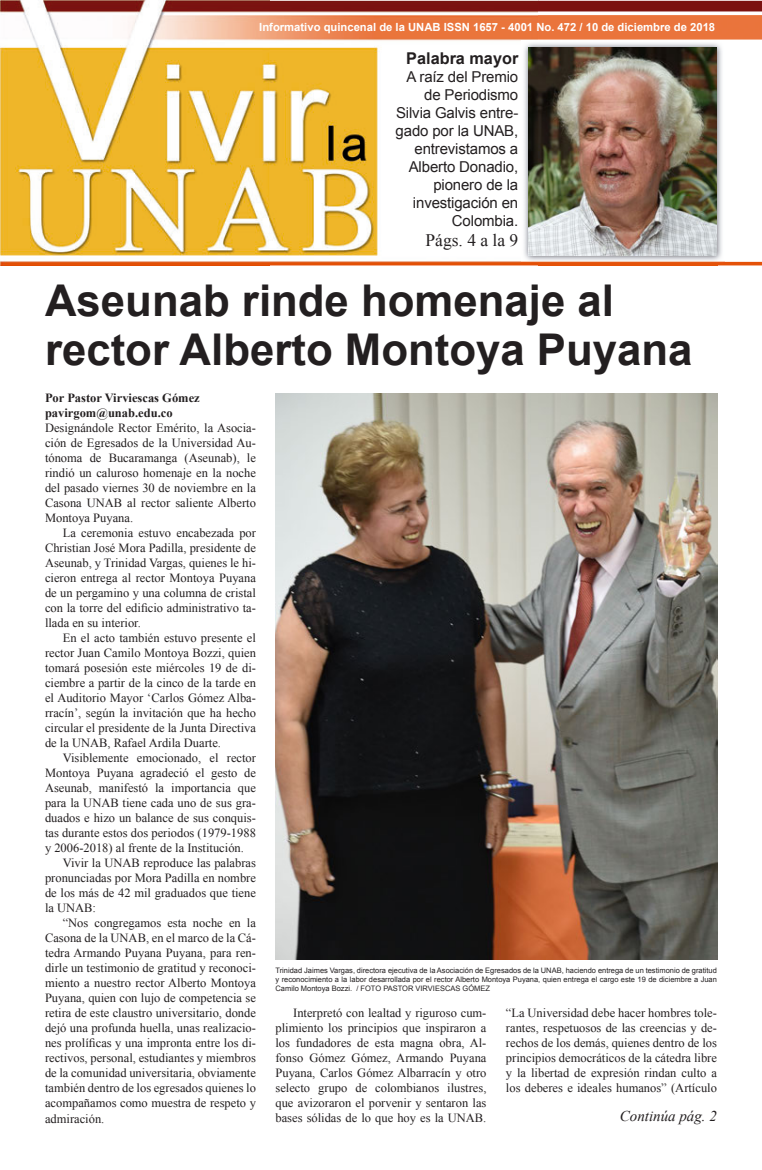
<style>
.page{position:relative;width:762px;height:1170px;background:#fff}
.page>*{position:absolute;margin:0;border:0;box-sizing:border-box;transform-origin:0 0}
.t1{font:700 43.75px/48.8px "Arial";color:#231f20}
.t2{font:17.5px "Times New Roman";color:#231f20}
.t3{font:700 16.25px "Arial";color:#231f20}
.t4{font:15px/18px "Arial";letter-spacing:-.01em;color:#231f20;text-align:right}
.t5{font:italic 15px "Times New Roman";color:#231f20}
.t6{font:12.5px/15px "Times New Roman";color:#231f20;text-align:justify}
.t7{font:700 12.5px/15px "Times New Roman";color:#231f20}
.t8{font:700 11.25px "Arial";color:#fff}
.t9{font:7.5px/9px "Arial";color:#231f20;text-align:justify}
</style>
<div class="page">
<img style="left:1px;top:1px;width:537px;height:264px">
<img style="left:538px;top:1px;width:224px;height:39px">
<img style="left:718px;top:261px;width:44px;height:4px">
<img style="left:538px;top:263px;width:180px;height:2px">
<img style="left:522px;top:41px;width:202px;height:222px">
<img style="left:529px;top:48px;width:188px;height:208px">
<img style="left:275px;top:393px;width:442px;height:565px">
<p class="t8" style="left:259px;top:19px;width:457px">Informativo quincenal de la UNAB ISSN 1657 - 4001 No. 472 / 10 de diciembre de 2018</p>
<h3 class="t3" style="left:406px;top:47px;width:113px">Palabra mayor</h3>
<p class="t4" style="left:396px;top:68px;width:124px">A raíz del Premio de Periodismo<br>Silvia Galvis entre&shy;gado por la UNAB, entrevistamos a<br>Alberto Donadio, pionero de la investigación en<br>Colombia.</p>
<h2 class="t2" style="left:425px;top:228px;width:94px">Págs. 4 a la 9</h2>
<h1 class="t1" style="left:45px;top:278px;width:649px">Aseunab rinde homenaje al rector Alberto Montoya Puyana</h1>
<p class="t7" style="left:45px;top:390px;width:156px">Por Pastor Virviescas Gómez pavirgom@unab.edu.co</p>
<p class="t6" style="left:45px;top:420px;width:212px">Designándole Rector Emérito, la Asocia&shy;ción de Egresados de la Universidad Au&shy;tónoma de Bucaramanga (Aseunab), le rindió un caluroso homenaje en la noche del pasado viernes 30 de noviembre en la Casona UNAB al rector saliente Alberto Montoya Puyana.</p>
<p class="t6" style="left:45px;top:525px;width:212px;text-indent:18px">La ceremonia estuvo encabezada por Christian José Mora Padilla, presidente de Aseunab, y Trinidad Vargas, quienes le hi&shy;cieron entrega al rector Montoya Puyana de un pergamino y una columna de cristal con la torre del edificio administrativo ta&shy;llada en su interior.</p>
<p class="t6" style="left:45px;top:630px;width:212px;text-indent:18px">En el acto también estuvo presente el rector Juan Camilo Montoya Bozzi, quien tomará posesión este miércoles 19 de di&shy;ciembre a partir de la cinco de la tarde en el Auditorio Mayor ‘Carlos Gómez Alba&shy;rracín’, según la invitación que ha hecho circular el presidente de la Junta Directiva de la UNAB, Rafael Ardila Duarte.</p>
<p class="t6" style="left:63px;top:750px;width:195px">Visiblemente emocionado, el rector</p>
<p class="t6" style="left:45px;top:765px;width:212px">Montoya Puyana agradeció el gesto de</p>
<p class="t6" style="left:45px;top:780px;width:212px">Aseunab, manifestó la importancia que</p>
<p class="t6" style="left:45px;top:795px;width:212px">para la UNAB tiene cada uno de sus gra-</p>
<p class="t6" style="left:45px;top:810px;width:212px">duados e hizo un balance de sus conquis-</p>
<p class="t6" style="left:45px;top:825px;width:212px">tas durante estos dos periodos (1979-1988</p>
<p class="t6" style="left:45px;top:840px;width:200px">y 2006-2018) al frente de la Institución.</p>
<p class="t6" style="left:63px;top:855px;width:195px">Vivir la UNAB reproduce las palabras</p>
<p class="t6" style="left:45px;top:870px;width:212px">pronunciadas por Mora Padilla en nombre</p>
<p class="t6" style="left:45px;top:885px;width:212px">de los más de 42 mil graduados que tiene</p>
<p class="t6" style="left:45px;top:900px;width:53px">la UNAB:</p>
<p class="t6" style="left:63px;top:915px;width:195px">“Nos congregamos esta noche en la</p>
<p class="t6" style="left:45px;top:930px;width:212px">Casona de la UNAB, en el marco de la Cá-</p>
<p class="t6" style="left:45px;top:945px;width:212px">tedra Armando Puyana Puyana, para ren-</p>
<p class="t6" style="left:45px;top:960px;width:212px">dirle un testimonio de gratitud y reconoci-</p>
<p class="t6" style="left:45px;top:975px;width:212px">miento a nuestro rector Alberto Montoya</p>
<p class="t6" style="left:45px;top:990px;width:212px">Puyana, quien con lujo de competencia se</p>
<p class="t6" style="left:45px;top:1005px;width:212px">retira de este claustro universitario, donde</p>
<p class="t6" style="left:45px;top:1020px;width:212px">dejó una profunda huella, unas realizacio-</p>
<p class="t6" style="left:45px;top:1035px;width:212px">nes prolíficas y una impronta entre los di-</p>
<p class="t6" style="left:45px;top:1050px;width:212px">rectivos, personal, estudiantes y miembros</p>
<p class="t6" style="left:45px;top:1065px;width:212px">de la comunidad universitaria, obviamente</p>
<p class="t6" style="left:45px;top:1080px;width:212px">también dentro de los egresados quienes lo</p>
<p class="t6" style="left:45px;top:1095px;width:212px">acompañamos como muestra de respeto y</p>
<p class="t6" style="left:45px;top:1110px;width:61px">admiración.</p>
<p class="t9" style="left:275px;top:965px;width:443px">Trinidad Jaimes Vargas, directora ejecutiva de la Asociación de Egresados de la UNAB, haciendo entrega de un testimonio de gratitud y reconocimiento a la labor desarrollada por el rector Alberto Montoya Puyana, quien entrega el cargo este 19 de diciembre a Juan Camilo Montoya Bozzi. / FOTO PASTOR VIRVIESCAS GÓMEZ</p>
<p class="t6" style="left:275px;top:1005px;width:212px;text-indent:18px">Interpretó con lealtad y riguroso cum&shy;plimiento los principios que inspiraron a los fundadores de esta magna obra, Al&shy;fonso Gómez Gómez, Armando Puyana Puyana, Carlos Gómez Albarracín y otro selecto grupo de colombianos ilustres, que avizoraron el porvenir y sentaron las bases sólidas de lo que hoy es la UNAB.</p>
<p class="t6" style="left:506px;top:1005px;width:212px">“La Universidad debe hacer hombres tole&shy;rantes, respetuosos de las creencias y de&shy;rechos de los demás, quienes dentro de los principios democráticos de la cátedra libre y la libertad de expresión rindan culto a los deberes e ideales humanos” (Artículo</p>
<p class="t5" style="left:620px;top:1105px;width:99px">Continúa pág. 2</p>
</div>
